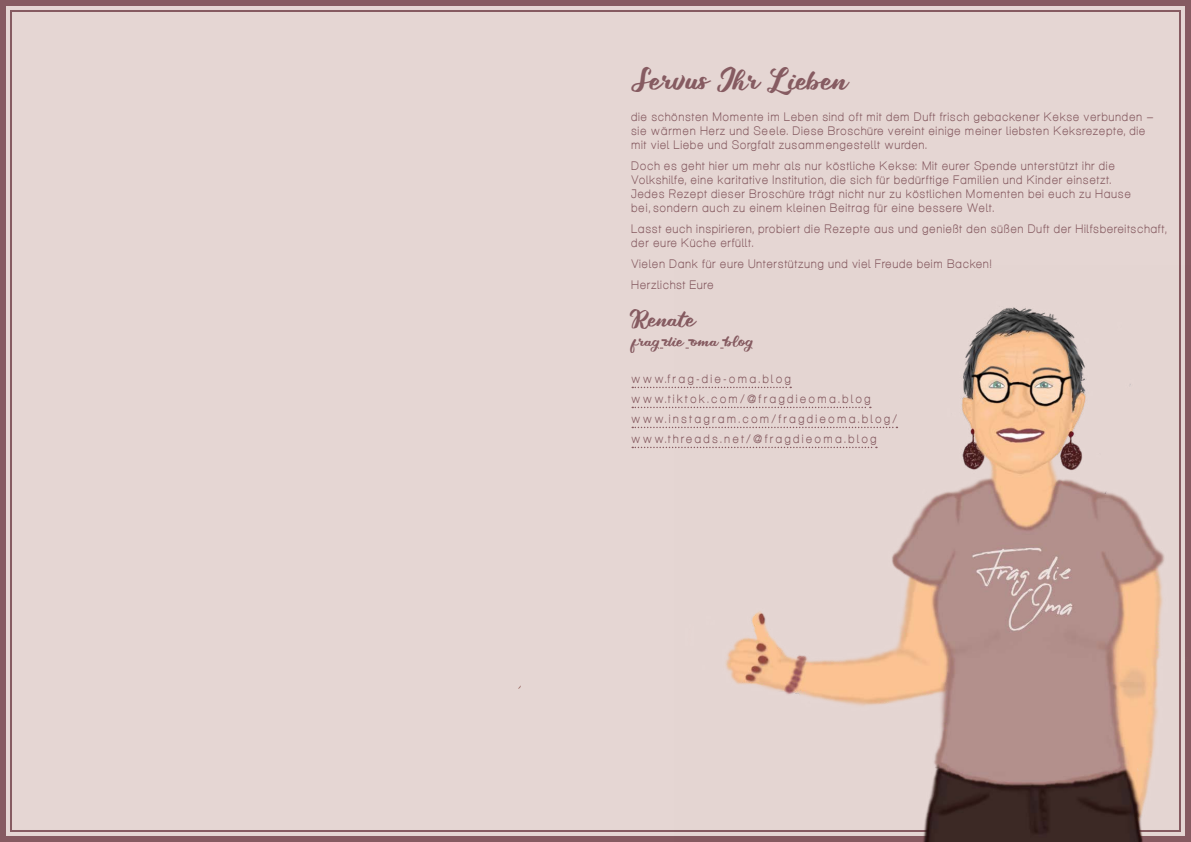
<style>
.page{position:relative;width:1191px;height:842px;background:#e5d6d3}
.page>*{position:absolute;margin:0;border:0;box-sizing:border-box;transform-origin:0 0}
.t1{font:38px "Takashi Minta";color:#865b61}
.t2{font:29px "Takashi Minta";color:#865b61}
.t3{font:21px "Takashi Minta";color:#865b61}
.t4{font:12px/14px "Aliquam";letter-spacing:.09em;color:#865b61}
.t5{font:12px/20px "Aliquam";letter-spacing:.22em;color:#865b61}
</style>
<div class="page">
<svg style="left:632px;top:387px;width:42px;height:1px"></svg>
<svg style="left:632px;top:407px;width:42px;height:1px"></svg>
<svg style="left:632px;top:427px;width:42px;height:1px"></svg>
<svg style="left:632px;top:447px;width:42px;height:1px"></svg>
<svg style="left:518px;top:685px;width:3px;height:4px"></svg>
<img style="left:674px;top:266px;width:517px;height:576px">
<h1 class="t1" style="left:631px;top:65px;width:218px">Servus Ihr Lieben</h1>
<p class="t4" style="left:631px;top:109px;width:523px">die schönsten Momente im Leben sind oft mit dem Duft frisch gebackener Kekse verbunden – sie wärmen Herz und Seele. Diese Broschüre vereint einige meiner liebsten Keksrezepte, die mit viel Liebe und Sorgfalt zusammengestellt wurden.</p>
<p class="t4" style="left:631px;top:158px;width:501px">Doch es geht hier um mehr als nur köstliche Kekse: Mit eurer Spende unterstützt ihr die Volkshilfe, eine karitative Institution, die sich für bedürftige Familien und Kinder einsetzt.<br>Jedes Rezept dieser Broschüre trägt nicht nur zu köstlichen Momenten bei euch zu Hause bei, sondern auch zu einem kleinen Beitrag für eine bessere Welt.</p>
<p class="t4" style="left:631px;top:221px;width:536px">Lasst euch inspirieren, probiert die Rezepte aus und genießt den süßen Duft der Hilfsbereitschaft, der eure Küche erfüllt.</p>
<p class="t4" style="left:631px;top:253px;width:361px;line-height:21px">Vielen Dank für eure Unterstützung und viel Freude beim Backen!<br>Herzlichst Eure</p>
<h2 class="t2" style="left:631px;top:307px;width:65px">Renate</h2>
<h3 class="t3" style="left:631px;top:332px;width:124px">frag-die -oma blog</h3>
<p class="t5" style="left:631px;top:369px;width:267px">www.frag-die-oma.blog www.tiktok.com/@fragdieoma.blog www.instagram.com/fragdieoma.blog/ www.threads.net/@fragdieoma.blog</p>
</div>
